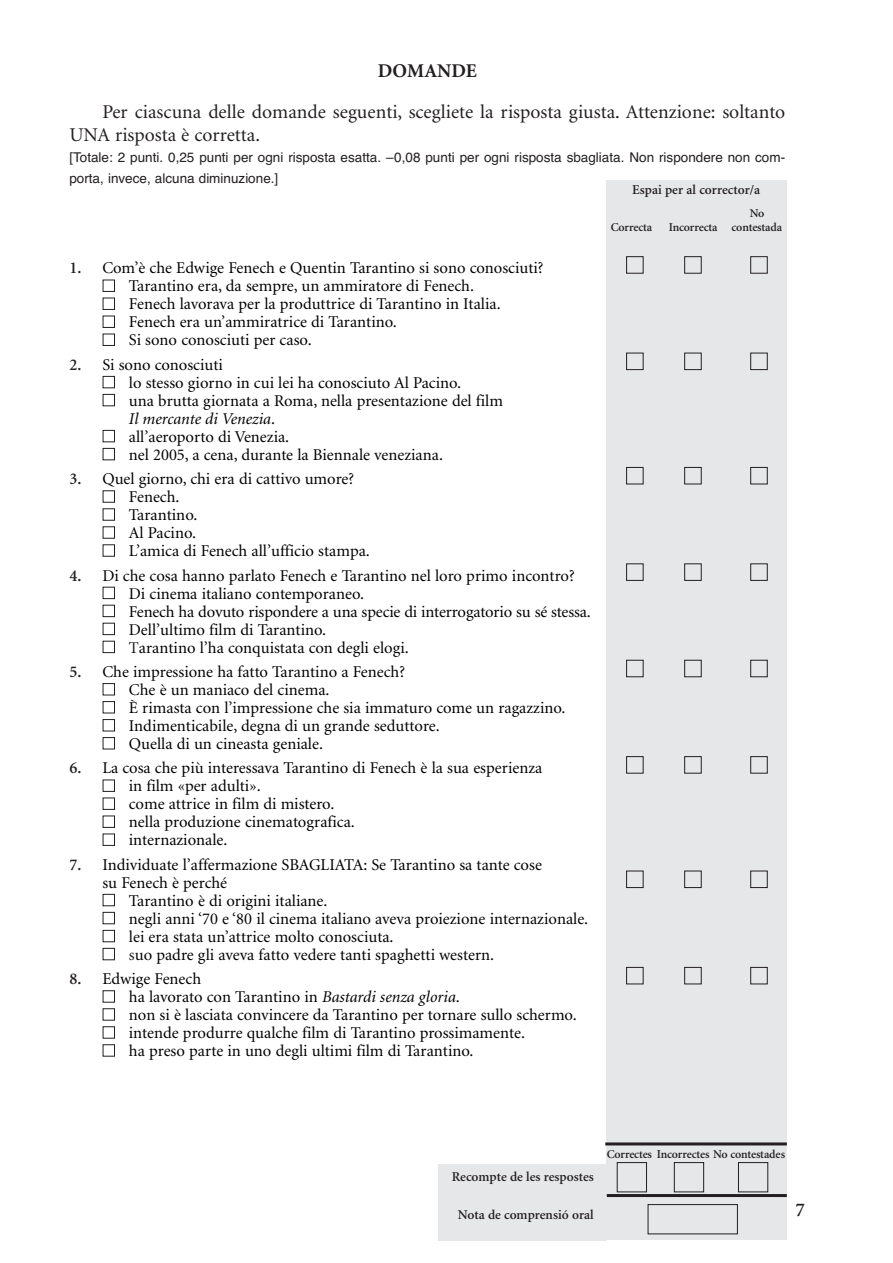
<style>
.page{position:relative;width:893px;height:1263px;background:#fff}
.page>*{position:absolute;margin:0;border:0;box-sizing:border-box;transform-origin:0 0}
.t1{font:19.5px/23.2px "Minion";color:#231f20}
.t2{font:700 19.5px "Minion";color:#231f20}
.t3{font:600 19.5px "Minion";color:#231f20}
.t4{font:16.5px/18px "Minion";color:#000}
.t5{font:13.5px/21px "Helvetica";color:#231f20}
.t6{font:600 13.5px "Minion";color:#231f20}
.t7{font:600 12px "Minion";letter-spacing:-.015em;color:#231f20}
.s1{font-weight:600;color:#231f20}
.s2{color:#fff}
.s3{font-style:italic}
.s4{color:#231f20}
</style>
<div class="page">
<div style="left:605px;top:181px;width:181px;height:1059px;background:#e6e7e9"></div>
<hr style="left:605px;top:1142px;width:181px;height:3px;background:#231f20">
<svg style="left:616px;top:1162px;width:152px;height:72px"></svg>
<div style="left:438px;top:1164px;width:169px;height:76px;background:#e6e7e9"></div>
<hr style="left:606px;top:1194px;width:180px;height:3px;background:#231f20">
<svg style="left:626px;top:256px;width:141px;height:728px"></svg>
<p class="t2" style="left:378px;top:63px;width:100px">DOMANDE</p>
<p class="t1" style="left:69px;top:102px;width:717px;text-indent:33px">Per ciascuna delle domande seguenti, scegliete la risposta giusta. Attenzione: soltanto<br>UNA risposta è corretta.</p>
<p class="t5" style="left:69px;top:148px;width:717px">[Totale: 2 punti. 0,25 punti per ogni risposta esatta. –0,08 punti per ogni risposta sbagliata. Non rispondere non com&shy;porta, invece, alcuna diminuzione.]</p>
<p class="t6" style="left:632px;top:184px;width:129px">Espai per al corrector/a</p>
<p class="t7" style="left:749px;top:209px;width:16px">No</p>
<p class="t7" style="left:611px;top:223px;width:43px">Correcta</p>
<p class="t7" style="left:669px;top:223px;width:115px">Incorrecta contestada</p>
<p class="t4" style="left:69px;top:261px;width:475px"><span class="s1">1.</span> Com’è che Edwige Fenech e Quentin Tarantino si sono conosciuti?</p>
<p class="t4" style="left:102px;top:279px;width:373px"><span class="s2">■</span> Tarantino era, da sempre, un ammiratore di Fenech.</p>
<p class="t4" style="left:102px;top:297px;width:399px"><span class="s2">■</span> Fenech lavorava per la produttrice di Tarantino in Italia.</p>
<p class="t4" style="left:102px;top:315px;width:296px"><span class="s2">■</span> Fenech era un’ammiratrice di Tarantino.</p>
<p class="t4" style="left:102px;top:333px;width:211px"><span class="s2">■</span> Si sono conosciuti per caso.</p>
<p class="t4" style="left:69px;top:357px;width:155px"><span class="s1">2.</span> Si sono conosciuti</p>
<p class="t4" style="left:102px;top:375px;width:360px"><span class="s2">■</span> lo stesso giorno in cui lei ha conosciuto Al Pacino.</p>
<p class="t4" style="left:129px;top:393px;width:375px;text-indent:-26px"><span class="s2">■</span> una brutta giornata a Roma, nella presentazione del film<br><span class="s3">Il mercante di Venezia</span>.</p>
<p class="t4" style="left:102px;top:429px;width:188px"><span class="s2">■</span> all’aeroporto di Venezia.</p>
<p class="t4" style="left:102px;top:447px;width:342px"><span class="s2">■</span> nel 2005, a cena, durante la Biennale veneziana.</p>
<p class="t4" style="left:69px;top:471px;width:286px"><span class="s1">3.</span> Quel giorno, chi era di cattivo umore?</p>
<p class="t4" style="left:102px;top:489px;width:78px"><span class="s2">■</span> Fenech.</p>
<p class="t4" style="left:102px;top:507px;width:96px"><span class="s2">■</span> Tarantino.</p>
<p class="t4" style="left:102px;top:525px;width:95px"><span class="s2">■</span> Al Pacino.</p>
<p class="t4" style="left:102px;top:543px;width:269px"><span class="s2">■</span> L’amica di Fenech all’ufficio stampa.</p>
<p class="t4" style="left:69px;top:568px;width:507px"><span class="s1">4.</span> Di che cosa hanno parlato Fenech e Tarantino nel loro primo incontro?</p>
<p class="t4" style="left:102px;top:586px;width:263px"><span class="s2">■</span> Di cinema italiano contemporaneo.</p>
<p class="t4" style="left:102px;top:604px;width:490px"><span class="s2">■</span> Fenech ha dovuto rispondere a una specie di interrogatorio su sé stessa.</p>
<p class="t4" style="left:102px;top:622px;width:225px"><span class="s2">■</span> Dell’ultimo film di Tarantino.</p>
<p class="t4" style="left:102px;top:640px;width:308px"><span class="s2">■</span> <span class="s4">T</span>arantino l’ha conquistata con degli elogi.</p>
<p class="t4" style="left:69px;top:664px;width:337px"><span class="s1">5.</span> Che impressione ha fatto Tarantino a Fenech?</p>
<p class="t4" style="left:102px;top:682px;width:228px"><span class="s2">■</span> Che è un maniaco del cinema.</p>
<p class="t4" style="left:102px;top:700px;width:464px"><span class="s2">■</span> È rimasta con l’impressione che sia immaturo come un ragazzino.</p>
<p class="t4" style="left:102px;top:718px;width:339px"><span class="s2">■</span> Indimenticabile, degna di un grande seduttore.</p>
<p class="t4" style="left:102px;top:736px;width:222px"><span class="s2">■</span> Quella di un cineasta geniale.</p>
<p class="t4" style="left:69px;top:760px;width:474px"><span class="s1">6.</span> La cosa che più interessava Tarantino di Fenech è la sua esperienza</p>
<p class="t4" style="left:102px;top:778px;width:160px"><span class="s2">■</span> in film «per adulti».</p>
<p class="t4" style="left:102px;top:796px;width:233px"><span class="s2">■</span> come attrice in film di mistero.</p>
<p class="t4" style="left:102px;top:814px;width:254px"><span class="s2">■</span> nella produzione cinematografica.</p>
<p class="t4" style="left:102px;top:832px;width:126px"><span class="s2">■</span> internazionale.</p>
<p class="t4" style="left:102px;top:857px;width:441px;text-indent:-33px"><span class="s1">7.</span> Individuate l’affermazione SBAGLIATA: Se Tarantino sa tante cose su Fenech è perché</p>
<p class="t4" style="left:102px;top:893px;width:226px"><span class="s2">■</span> Tarantino è di origini italiane.</p>
<p class="t4" style="left:102px;top:911px;width:487px"><span class="s2">■</span> negli anni ‘70 e ‘80 il cinema italiano aveva proiezione internazionale.</p>
<p class="t4" style="left:102px;top:929px;width:292px"><span class="s2">■</span> lei era stata un’attrice molto conosciuta.</p>
<p class="t4" style="left:102px;top:947px;width:393px"><span class="s2">■</span> <span class="s4">s</span>uo padre gli aveva fatto vedere tanti spaghetti western.</p>
<p class="t4" style="left:69px;top:971px;width:133px"><span class="s1">8.</span> Edwige Fenech</p>
<p class="t4" style="left:102px;top:989px;width:359px"><span class="s2">■</span> ha lavorato con Tarantino in <span class="s3">Bastardi senza gloria</span>.</p>
<p class="t4" style="left:102px;top:1007px;width:475px"><span class="s2">■</span> non si è lasciata convincere da Tarantino per tornare sullo schermo.</p>
<p class="t4" style="left:102px;top:1025px;width:424px"><span class="s2">■</span> intende produrre qualche film di Tarantino prossimamente.</p>
<p class="t4" style="left:102px;top:1043px;width:372px"><span class="s2">■</span> ha preso parte in uno degli ultimi film di Tarantino.</p>
<p class="t6" style="left:452px;top:1171px;width:143px">Recompte de les respostes</p>
<p class="t6" style="left:458px;top:1209px;width:138px">Nota de comprensió oral</p>
<p class="t7" style="left:607px;top:1149px;width:180px">Correctes Incorrectes No contestades</p>
<p class="t3" style="left:795px;top:1202px;width:11px">7</p>
</div>
